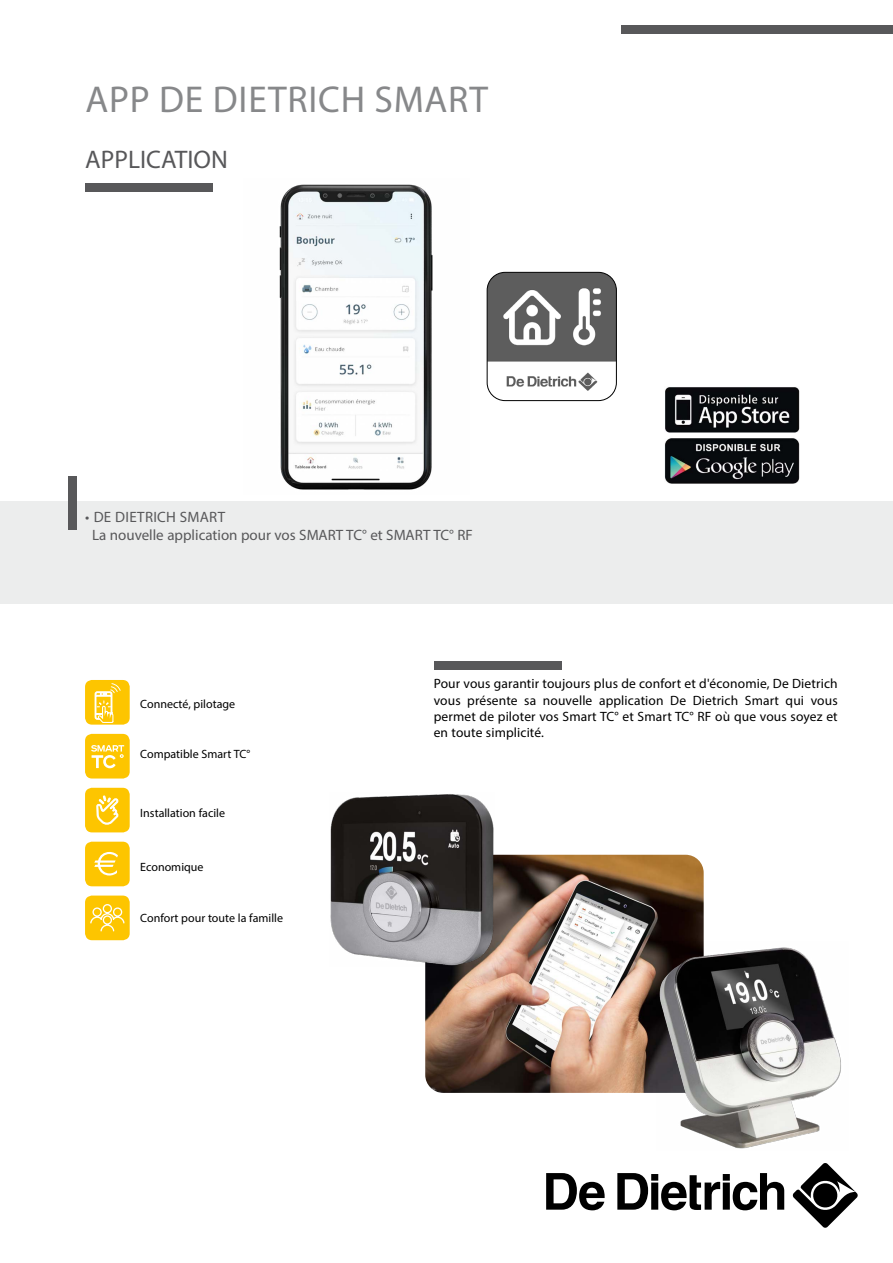
<style>
.page{position:relative;width:893px;height:1263px;background:#fff}
.page>*{position:absolute;margin:0;border:0;box-sizing:border-box;transform-origin:0 0}
.t1{font:37.5px "Myriad Pro";letter-spacing:.02em;color:#87888a}
.t2{font:25.5px "Myriad Pro";color:#58585a}
.t3{font:15px/18px "Myriad Pro";color:#58585a}
.t4{font:13.5px/16.2px "Myriad Pro";letter-spacing:.01em;color:#000;text-align:justify}
.t5{font:12px "Myriad Pro";color:#000}
</style>
<div class="page">
<div style="left:0;top:502px;width:893px;height:102px;background:#eceded"></div>
<div style="left:621px;top:26px;width:272px;height:8px;background:#58585a"></div>
<div style="left:85px;top:183px;width:128px;height:8px;background:#58585a"></div>
<div style="left:68px;top:476px;width:9px;height:53px;background:#58585a"></div>
<div style="left:434px;top:661px;width:127px;height:9px;background:#58585a"></div>
<svg style="left:792px;top:1163px;width:66px;height:65px"></svg>
<svg style="left:546px;top:1173px;width:59px;height:37px"></svg>
<svg style="left:617px;top:1173px;width:167px;height:37px"></svg>
<img style="left:425px;top:855px;width:279px;height:238px">
<img style="left:657px;top:942px;width:184px;height:207px">
<img style="left:330px;top:794px;width:164px;height:172px">
<img style="left:487px;top:272px;width:129px;height:129px">
<div style="left:487px;top:272px;width:130px;height:129px;border:1px solid #000;border-radius:18px"></div>
<img style="left:664px;top:387px;width:135px;height:96px">
<img style="left:279px;top:184px;width:154px;height:306px">
<div style="left:85px;top:680px;width:45px;height:45px;background:#fdc500;border-radius:7px"></div>
<svg style="left:95px;top:683px;width:26px;height:42px"></svg>
<div style="left:85px;top:734px;width:45px;height:44px;background:#fdc500;border-radius:7px"></div>
<svg style="left:91px;top:745px;width:33px;height:23px"></svg>
<div style="left:85px;top:788px;width:45px;height:44px;background:#fdc500;border-radius:7px"></div>
<svg style="left:96px;top:796px;width:23px;height:29px"></svg>
<div style="left:85px;top:842px;width:45px;height:44px;background:#fdc500;border-radius:7px"></div>
<svg style="left:94px;top:852px;width:24px;height:23px"></svg>
<div style="left:85px;top:895px;width:45px;height:45px;background:#fdc500;border-radius:7px"></div>
<svg style="left:90px;top:904px;width:35px;height:28px"></svg>
<h1 class="t1" style="left:85px;top:76px;width:404px">APP DE DIETRICH SMART</h1>
<h2 class="t2" style="left:85px;top:144px;width:144px">APPLICATION</h2>
<p class="t3" style="left:92px;top:507px;width:382px;text-indent:-7px">• DE DIETRICH SMART<br>La nouvelle application pour vos SMART TC° et SMART TC° RF</p>
<p class="t5" style="left:140px;top:697px;width:96px">Connecté, pilotage</p>
<p class="t5" style="left:140px;top:747px;width:111px">Compatible Smart TC°</p>
<p class="t5" style="left:140px;top:805px;width:86px">Installation facile</p>
<p class="t5" style="left:140px;top:859px;width:65px">Economique</p>
<p class="t5" style="left:140px;top:910px;width:144px">Confort pour toute la famille</p>
<p class="t4" style="left:434px;top:675px;width:405px">Pour vous garantir toujours plus de confort et d'économie, De Dietrich vous présente sa nouvelle application De Dietrich Smart qui vous permet de piloter vos Smart TC° et Smart TC° RF où que vous soyez et en toute simplicité.</p>
</div>
